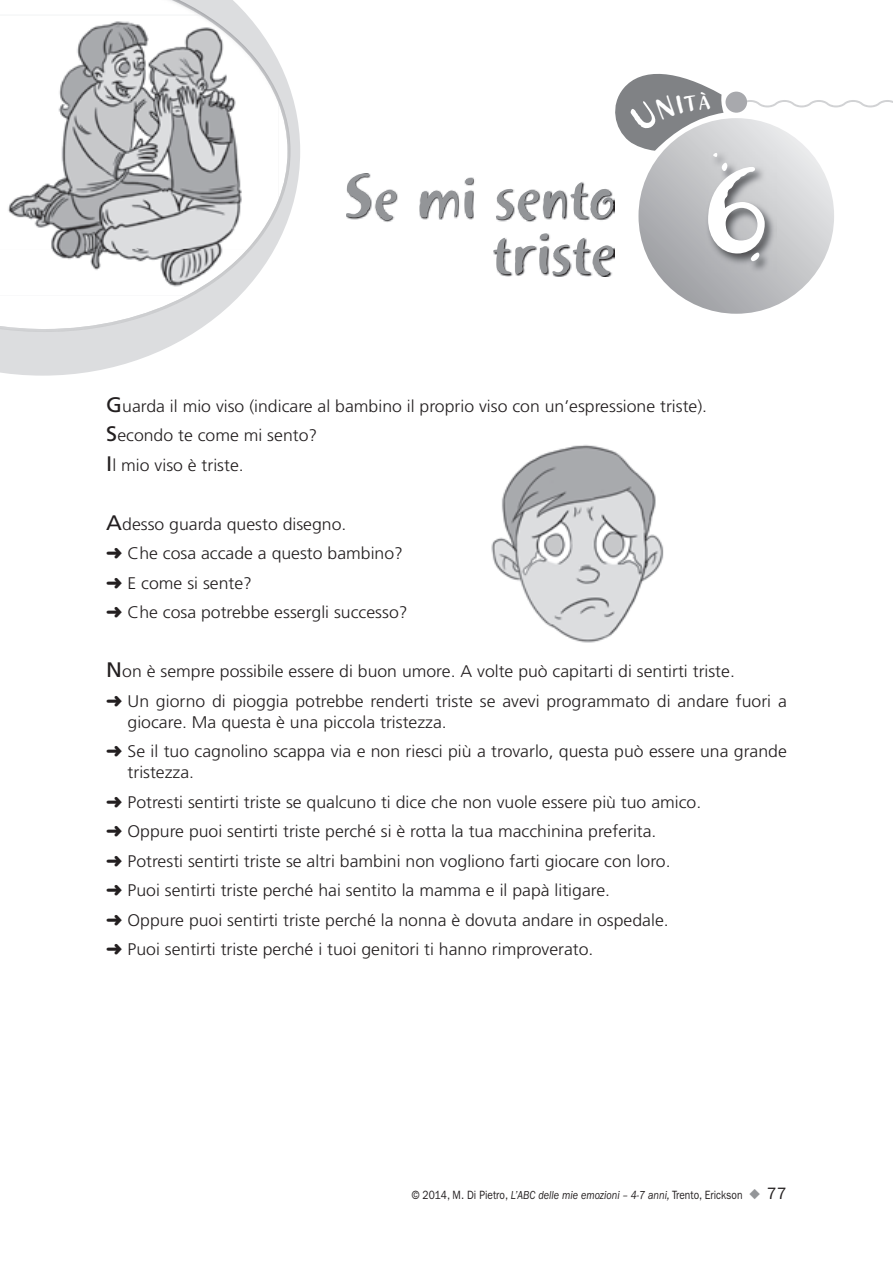
<style>
.page{position:relative;width:893px;height:1263px;background:#fff}
.page>*{position:absolute;margin:0;border:0;box-sizing:border-box;transform-origin:0 0}
.t1{font:63px/55.5px "Khaki Std 1";letter-spacing:.015em;color:#939598;scale:.95 1}
.t2{font:300 16.8px/29.4px "Frutiger LT Std";color:#231f20;scale:1.05 1}
.t3{font:12px "ITC Franklin Gothic Std";color:#231f20;scale:.85 1}
.s1{font-weight:400;font-size:21px}
.s2{font-style:italic}
.s3{color:#939598}
.s4{font-size:16.5px}
</style>
<div class="page">
<svg style="left:0;top:93px;width:300px;height:283px"></svg>
<img style="left:0;top:0;width:291px;height:332px">
<img style="left:346px;top:174px;width:264px;height:102px">
<img style="left:491px;top:445px;width:173px;height:198px">
<svg style="left:610px;top:73px;width:283px;height:241px"></svg>
<h1 class="t1" style="left:491px;top:169px;width:295px;text-indent:-148px">Se mi sento<br>triste <sup>6</sup></h1>
<p class="t2" style="left:106px;top:392px;width:574px"><span class="s1">G</span>uarda il mio viso (indicare al bambino il proprio viso con un’espressione triste).<br><span class="s1">S</span>econdo te come mi sento?<br><span class="s1">I</span>l mio viso è triste.</p>
<p class="t2" style="left:106px;top:510px;width:288px"><span class="s1">A</span>desso guarda questo disegno.<br>➜ Che cosa accade a questo bambino? ➜ E come si sente?<br>➜ Che cosa potrebbe essergli successo?</p>
<p class="t2" style="left:106px;top:657px;width:650px"><span class="s1">N</span>on è sempre possibile essere di buon umore. A volte può capitarti di sentirti triste.<br>➜ Un giorno di pioggia potrebbe renderti triste se avevi programmato di andare fuori a</p>
<p class="t2" style="left:106px;top:707px;width:650px;text-indent:21px">giocare. Ma questa è una piccola tristezza.<br>➜ Se il tuo cagnolino scappa via e non riesci più a trovarlo, questa può essere una grande</p>
<p class="t2" style="left:106px;top:758px;width:568px;text-indent:21px">tristezza.<br>➜ Potresti sentirti triste se qualcuno ti dice che non vuole essere più tuo amico. ➜ Oppure puoi sentirti triste perché si è rotta la tua macchinina preferita.<br>➜ Potresti sentirti triste se altri bambini non vogliono farti giocare con loro.<br>➜ Puoi sentirti triste perché hai sentito la mamma e il papà litigare.<br>➜ Oppure puoi sentirti triste perché la nonna è dovuta andare in ospedale.<br>➜ Puoi sentirti triste perché i tuoi genitori ti hanno rimproverato.</p>
<p class="t3" style="left:412px;top:1188px;width:443px">© 2014, M. Di Pietro, <span class="s2">L’ABC delle mie emozioni – 4-7 anni,</span> Trento, Erickson <span class="s3">◆</span> <span class="s4">77</span></p>
</div>
